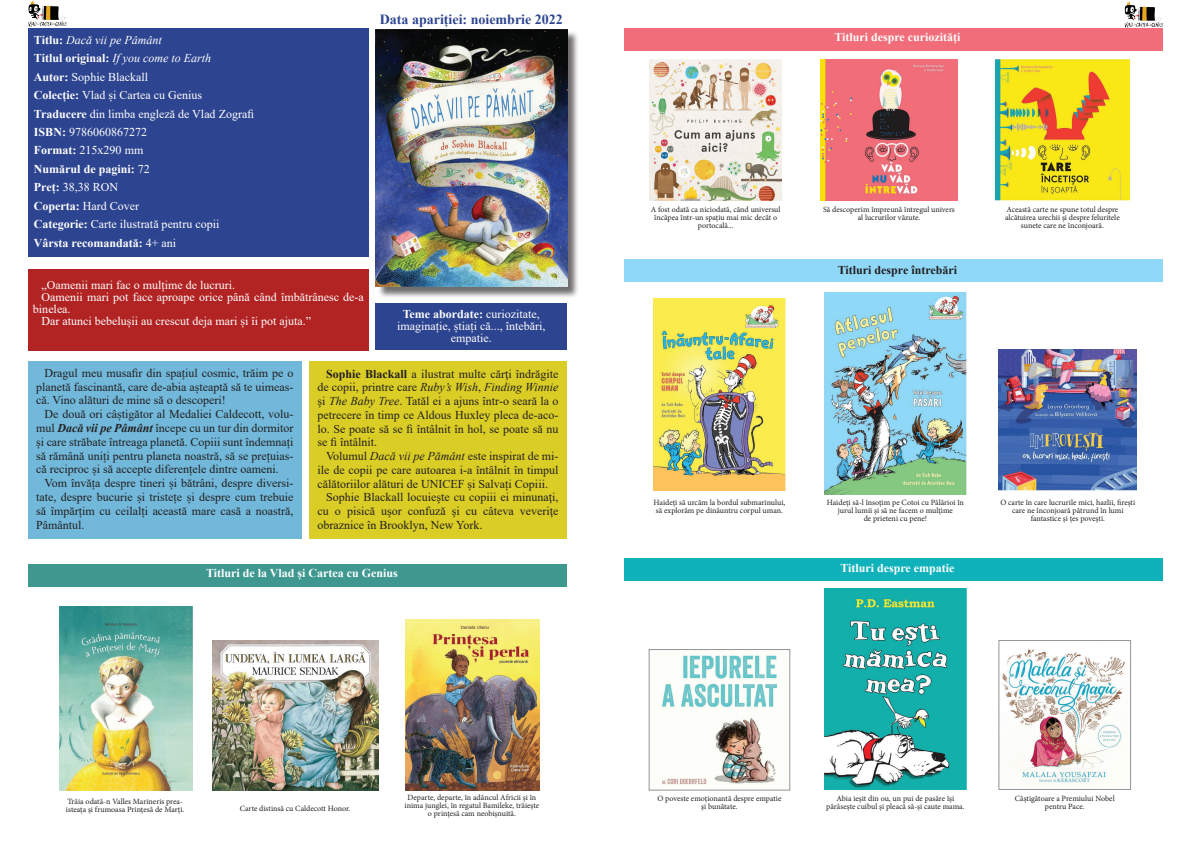
<style>
.page{position:relative;width:1191px;height:842px;background:#fff}
.page>*{position:absolute;margin:0;border:0;box-sizing:border-box;transform-origin:0 0}
.t1{font:700 14px "Times New Roman";color:#2d4490}
.t2{font:12px/13.8px "Times New Roman";color:#231f20;text-align:justify}
.t3{font:12px/18.4px "Times New Roman";color:#fff}
.t4{font:700 12px "Times New Roman";color:#fff}
.t5{font:700 12px "Times New Roman";color:#231f20}
.t6{font:8px/8px "Minion Pro";color:#231f20;text-align:center}
.s1{font-weight:700}
.s2{font-style:italic}
.s3{font-weight:700;font-style:italic}
</style>
<div class="page">
<div style="left:375px;top:303px;width:192px;height:47px;background:#2d4490"></div>
<div style="left:28px;top:564px;width:539px;height:22px;background:#3e9890"></div>
<div style="left:624px;top:28px;width:538px;height:22px;background:#f16d79"></div>
<div style="left:624px;top:259px;width:538px;height:23px;background:#8fd8f7"></div>
<div style="left:624px;top:559px;width:538px;height:22px;background:#0fb2bb"></div>
<div style="left:28px;top:28px;width:340px;height:229px;background:#2d4490"></div>
<div style="left:28px;top:269px;width:340px;height:81px;background:#b22323"></div>
<div style="left:28px;top:361px;width:274px;height:178px;background:#71b8da"></div>
<div style="left:310px;top:361px;width:257px;height:178px;background:#dacd25"></div>
<img style="left:28px;top:0;width:39px;height:27px">
<img style="left:1124px;top:1px;width:38px;height:27px">
<img style="left:824px;top:293px;width:142px;height:202px">
<img style="left:650px;top:59px;width:131px;height:141px">
<img style="left:59px;top:606px;width:133px;height:184px">
<img style="left:653px;top:299px;width:132px;height:191px">
<img style="left:1002px;top:649px;width:123px;height:137px">
<div style="left:998px;top:640px;width:132px;height:150px;border:1px solid #939598"></div>
<img style="left:405px;top:619px;width:134px;height:171px">
<img style="left:995px;top:59px;width:134px;height:141px">
<img style="left:824px;top:588px;width:142px;height:201px">
<img style="left:212px;top:640px;width:166px;height:150px">
<img style="left:820px;top:59px;width:137px;height:141px">
<div style="left:377px;top:30px;width:202px;height:269px;background:#231f20;opacity:.65"></div>
<img style="left:375px;top:29px;width:192px;height:257px">
<img style="left:999px;top:349px;width:137px;height:141px">
<img style="left:662px;top:655px;width:116px;height:130px">
<div style="left:649px;top:649px;width:141px;height:141px;border:1px solid #939598"></div>
<p class="t3" style="left:34px;top:30px;width:221px"><span class="s1">Titlu:</span> <span class="s2">Dacă vii pe Pâmânt<br></span><span class="s1">Titlul original:</span> <span class="s2">If you come to Earth<br></span><span class="s1">Autor:</span> Sophie Blackall<br><span class="s1">Colecție:</span> Vlad și Cartea cu Genius<br><span class="s1">Traducere</span> din limba engleză de Vlad Zografi<br><span class="s1">ISBN:</span> 9786060867272<br><span class="s1">Format:</span> 215x290 mm<br><span class="s1">Numărul de pagini:</span> 72<br><span class="s1">Preț:</span> 38,38 RON<br><span class="s1">Coperta:</span> Hard Cover<br><span class="s1">Categorie:</span> Carte ilustrată pentru copii<br><span class="s1">Vârsta recomandată:</span> 4+ ani</p>
<p class="t3" style="left:41px;top:276px;width:195px">„Oamenii mari fac o mulțime de lucruri.</p>
<p class="t3" style="left:41px;top:288px;width:324px">Oamenii mari pot face aproape orice până când îmbătrânesc de-a</p>
<p class="t3" style="left:33px;top:300px;width:39px">binelea.</p>
<p class="t3" style="left:41px;top:312px;width:271px">Dar atunci bebelușii au crescut deja mari și îi pot ajuta.”</p>
<p class="t1" style="left:380px;top:9px;width:185px">Data apariției: noiembrie 2022</p>
<p class="t3" style="left:397px;top:307px;width:150px;line-height:12px;text-align:center"><span class="s1">Teme abordate:</span> curiozitate, imaginație, știați că..., întebări, empatie.</p>
<p class="t2" style="left:36px;top:366px;width:259px;text-indent:9px">Dragul meu musafir din spațiul cosmic, trăim pe o planetă fascinantă, care de-abia așteaptă să te uimeas&shy;că. Vino alături de mine să o descoperi!</p>
<p class="t2" style="left:36px;top:407px;width:259px;text-indent:9px">De două ori câștigător al Medaliei Caldecott, volu&shy;mul <span class="s3">Dacă vii pe Pâmânt</span> începe cu un tur din dormitor și care străbate întreaga planetă. Copiii sunt îndemnați să rămână uniți pentru planeta noastră, să se prețuias&shy;că reciproc și să accepte diferențele dintre oameni.</p>
<p class="t2" style="left:36px;top:476px;width:259px;text-indent:9px">Vom învăța despre tineri și bătrâni, despre diversi&shy;tate, despre bucurie și tristețe și despre cum trebuie să împărțim cu ceilalți această mare casă a noastră, Pâmântul.</p>
<p class="t2" style="left:317px;top:366px;width:242px;text-indent:9px"><span class="s1">Sophie Blackall</span> a ilustrat multe cărţi îndrăgite de copii, printre care <span class="s2">Ruby’s Wish</span>, <span class="s2">Finding Winnie </span>şi <span class="s2">The Baby Tree</span>. Tatăl ei a ajuns într-o seară la o petrecere în timp ce Aldous Huxley pleca de-aco&shy;lo. Se poate să se fi întâlnit în hol, se poate să nu se fi întâlnit.</p>
<p class="t2" style="left:326px;top:449px;width:234px">Volumul <span class="s2">Dacă vii pe Pământ</span> este inspirat de mi-</p>
<p class="t2" style="left:317px;top:462px;width:242px">ile de copii pe care autoarea i-a întâlnit în timpul</p>
<p class="t2" style="left:317px;top:476px;width:232px">călătoriilor alături de UNICEF și Salvați Copiii.</p>
<p class="t2" style="left:326px;top:490px;width:234px">Sophie Blackall locuieşte cu copiii ei minunaţi,</p>
<p class="t2" style="left:317px;top:504px;width:242px">cu o pisică uşor confuză şi cu câteva veveriţe</p>
<p class="t2" style="left:317px;top:517px;width:166px">obraznice în Brooklyn, New York.</p>
<p class="t4" style="left:206px;top:565px;width:193px">Titluri de la Vlad și Cartea cu Genius</p>
<p class="t6" style="left:66px;top:798px;width:120px;text-align:left">Trăia odată-n Valles Marineris prea&shy;isteața și frumoasa Prințesă de Marți.</p>
<p class="t6" style="left:240px;top:805px;width:112px">Carte distinsă cu Caldecott Honor.</p>
<p class="t6" style="left:404px;top:793px;width:136px">Departe, departe, în adâncul Africii și în inima junglei, în regatul Bamileke, trăiește o prințesă cam neobișnuită.</p>
<p class="t4" style="left:834px;top:29px;width:128px">Titluri despre curiozități</p>
<p class="t6" style="left:651px;top:205px;width:131px">A fost odată ca niciodată, când universul încăpea într-un spațiu mai mic decât o portocală...</p>
<p class="t6" style="left:823px;top:205px;width:133px">Să descoperim împreună întregul univers al lucrurilor văzute.</p>
<p class="t5" style="left:837px;top:261px;width:121px">Titluri despre întrebări</p>
<p class="t6" style="left:1005px;top:205px;width:116px">Această carte ne spune totul despre alcătuirea urechii și despre feluritele sunete care ne înconjoară.</p>
<p class="t6" style="left:653px;top:499px;width:133px;text-align:left">Haideți să urcăm la bordul submarinului, să explorăm pe dinăuntru corpul uman.</p>
<p class="t6" style="left:827px;top:499px;width:138px">Haideți să-l însoțim pe Cotoi cu Pălărioi în jurul lumii și să ne facem o mulțime<br>de prieteni cu pene!</p>
<p class="t4" style="left:840px;top:559px;width:116px">Titluri despre empatie</p>
<p class="t6" style="left:1000px;top:499px;width:136px">O carte în care lucrurile mici, hazlii, firești care ne înconjoară pătrund în lumi fantastice și țes povești.</p>
<p class="t6" style="left:657px;top:794px;width:126px">O poveste emoționantă despre empatie și bunătate.</p>
<p class="t6" style="left:826px;top:794px;width:140px">Abia ieșit din ou, un pui de pasăre își părăsește cuibul și pleacă să-și caute mama.</p>
<p class="t6" style="left:1014px;top:794px;width:101px">Câștigătoare a Premiului Nobel pentru Pace.</p>
</div>
